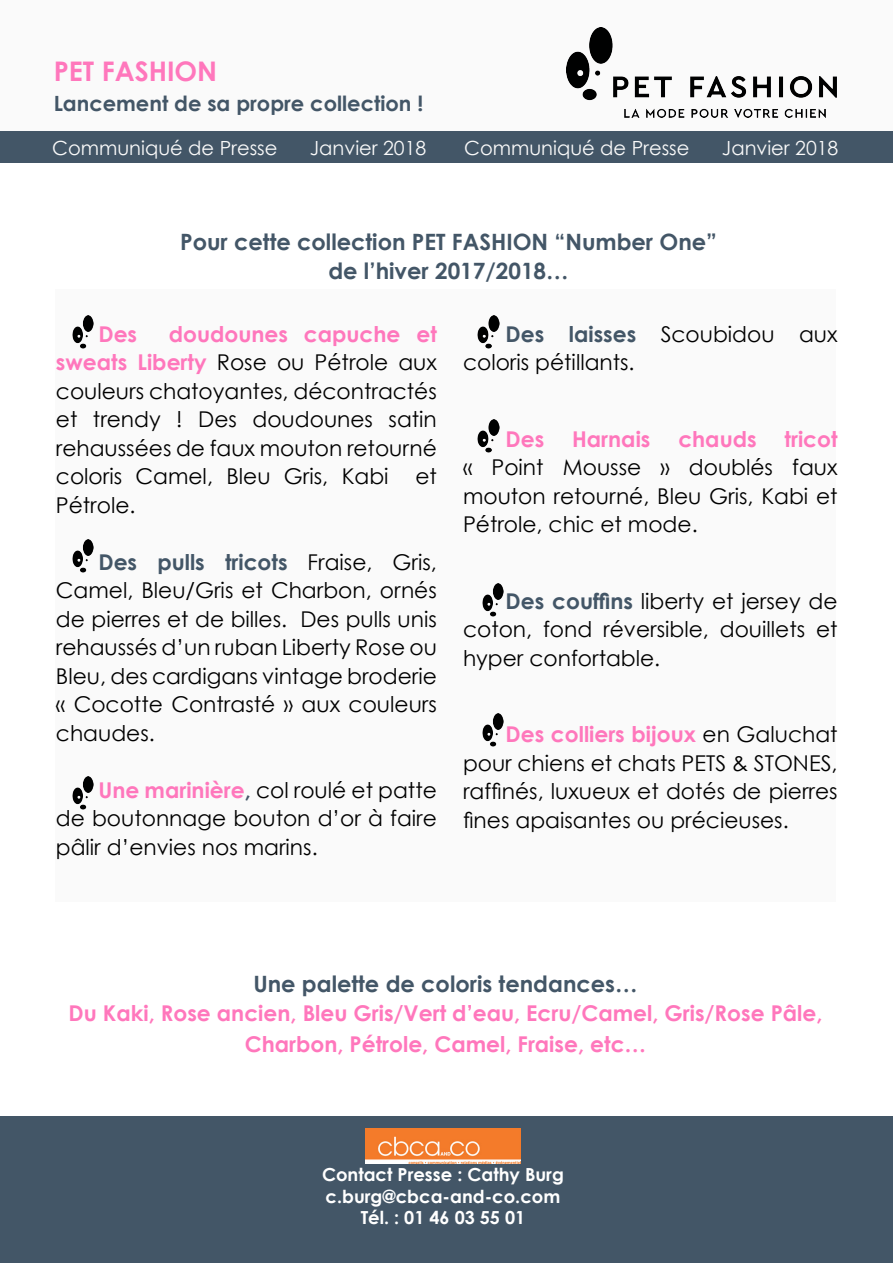
<style>
.page{position:relative;width:893px;height:1263px;background:#fff}
.page>*{position:absolute;margin:0;border:0;box-sizing:border-box;transform-origin:0 0}
.t1{font:700 27px "Century Gothic";color:#ff77bc}
.t2{font:700 22.5px "Century Gothic";color:#435667}
.t3{font:21.75px/28.5px "Century Gothic";color:#000;text-align:justify}
.t4{font:700 21.75px/31.5px "Century Gothic";color:#ff77bc;text-align:center}
.t5{font:700 21px "Century Gothic";color:#435667}
.t6{font:19.5px "Century Gothic";color:#fafafa}
.t7{font:700 18px "Century Gothic";color:#fff}
.s1{font-weight:700;color:#ff77bc}
.s2{font-weight:700;color:#435667}
</style>
<div class="page">
<div style="left:0;top:0;width:893px;height:162px;background:#fafafa"></div>
<img style="left:566px;top:27px;width:270px;height:91px">
<div style="left:0;top:132px;width:893px;height:31px;background:#435667"></div>
<div style="left:0;top:1116px;width:893px;height:147px;background:#435667"></div>
<img style="left:366px;top:1128px;width:154px;height:35px">
<div style="left:55px;top:289px;width:781px;height:613px;background:#fafafa"></div>
<img style="left:72px;top:315px;width:22px;height:33px">
<img style="left:72px;top:540px;width:22px;height:33px">
<img style="left:478px;top:419px;width:21px;height:33px">
<img style="left:482px;top:583px;width:22px;height:33px">
<img style="left:72px;top:776px;width:22px;height:33px">
<img style="left:478px;top:315px;width:21px;height:33px">
<img style="left:482px;top:713px;width:22px;height:33px">
<p class="t1" style="left:54px;top:54px;width:165px">PET FASHION</p>
<p class="t5" style="left:54px;top:90px;width:371px">Lancement de sa propre collection !</p>
<p class="t6" style="left:52px;top:136px;width:227px">Communiqué de Presse</p>
<p class="t6" style="left:310px;top:136px;width:118px">Janvier 2018</p>
<p class="t6" style="left:464px;top:136px;width:227px">Communiqué de Presse</p>
<p class="t6" style="left:722px;top:136px;width:118px">Janvier 2018</p>
<p class="t2" style="left:180px;top:228px;width:538px">Pour cette collection PET FASHION “Number One”</p>
<p class="t2" style="left:328px;top:257px;width:242px">de l’hiver 2017/2018…</p>
<p class="t3" style="left:56px;top:319px;width:382px;text-indent:113px"><span class="s1">doudounes capuche et sweats Liberty</span> Rose ou Pétrole aux couleurs chatoyantes, décontractés et trendy ! Des doudounes satin rehaussées de faux mouton retourné coloris Camel, Bleu Gris, Kabi et Pétrole.</p>
<p class="t4" style="left:98px;top:317px;width:40px">Des</p>
<p class="t3" style="left:56px;top:547px;width:382px;text-indent:43px"><span class="s2">Des pulls tricots</span> Fraise, Gris, Camel, Bleu/Gris et Charbon, ornés de pierres et de billes. Des pulls unis rehaussés d’un ruban Liberty Rose ou Bleu, des cardigans vintage broderie « Cocotte Contrasté » aux couleurs chaudes.</p>
<p class="t3" style="left:56px;top:775px;width:382px;text-indent:43px"><span class="s1">Une marinière</span><span class="s2">,</span> col roulé et patte de boutonnage bouton d’or à faire pâlir d’envies nos marins.</p>
<p class="t3" style="left:463px;top:319px;width:376px;text-indent:43px"><span class="s2">Des laisses</span> Scoubidou aux coloris pétillants.</p>
<p class="t3" style="left:463px;top:424px;width:376px;text-indent:321px"><span class="s1">tricot </span>« Point Mousse » doublés faux mouton retourné, Bleu Gris, Kabi et Pétrole, chic et mode.</p>
<p class="t4" style="left:505px;top:422px;width:40px">Des</p>
<p class="t4" style="left:572px;top:422px;width:80px">Harnais</p>
<p class="t4" style="left:678px;top:422px;width:80px">chauds</p>
<p class="t3" style="left:463px;top:586px;width:376px;text-indent:43px"><span class="s2">Des couffins</span> liberty et jersey de coton, fond réversible, douillets et hyper confortable.</p>
<p class="t3" style="left:463px;top:720px;width:376px;text-indent:43px"><span class="s1">Des colliers bijoux</span> en Galuchat pour chiens et chats PETS &amp; STONES, raffinés, luxueux et dotés de pierres fines apaisantes ou précieuses.</p>
<p class="t2" style="left:253px;top:970px;width:386px">Une palette de coloris tendances…</p>
<p class="t4" style="left:69px;top:996px;width:755px">Du Kaki, Rose ancien, Bleu Gris/Vert d’eau, Ecru/Camel, Gris/Rose Pâle,<br>Charbon, Pétrole, Camel, Fraise, etc…</p>
<p class="t7" style="left:322px;top:1163px;width:243px">Contact Presse : Cathy Burg</p>
<p class="t7" style="left:326px;top:1185px;width:236px">c.burg@cbca-and-co.com</p>
<p class="t7" style="left:361px;top:1206px;width:166px">Tél. : 01 46 03 55 01</p>
</div>
